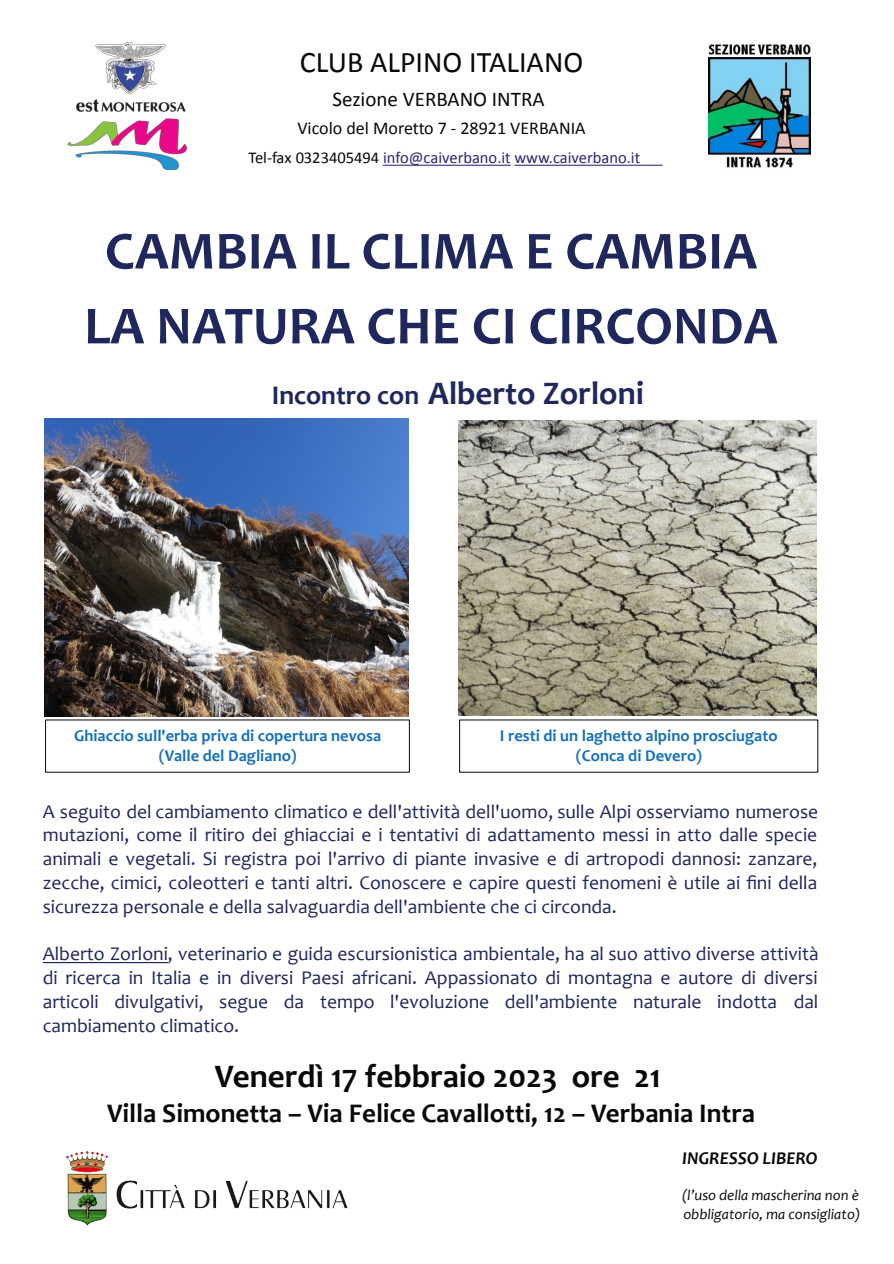
<style>
.page{position:relative;width:894px;height:1264px;background:#fff}
.page>*{position:absolute;margin:0;border:0;box-sizing:border-box;transform-origin:0 0}
.t1{font:700 54px/74.8px "Candara";color:#1f275c;text-align:center}
.t2{font:700 33px "Candara";color:#09070a}
.t3{font:700 33px "Candara";color:#1f275c}
.t4{font:30px "Calibri";color:#09070a}
.t5{font:700 27px "Candara";color:#09070a}
.t6{font:21px "Calibri";color:#09070a}
.t7{font:19.5px/23.9px "Candara";color:#1f275c;text-align:justify}
.t8{font:18px "Calibri";color:#09070a}
.t9{font:italic 700 18px "Candara";color:#09070a}
.t10{font:700 16.5px/20.1px "Candara";color:#1570b9;text-align:center}
.t11{font:16.5px "Calibri";color:#292773}
.t12{font:italic 15px/18.3px "Candara";color:#09070a}
.s1{color:#09070a}
.s2{font-size:27px}
</style>
<div class="page">
<img style="left:708px;top:43px;width:102px;height:125px">
<hr style="left:382px;top:165px;width:128px;height:1px;background:#292773">
<hr style="left:514px;top:165px;width:126px;height:1px;background:#292773">
<svg style="left:640px;top:165px;width:22px;height:1px"></svg>
<hr style="left:43px;top:962px;width:125px;height:1px;background:#1f275c">
<img style="left:67px;top:42px;width:120px;height:128px">
<img style="left:45px;top:418px;width:363px;height:298px">
<img style="left:458px;top:420px;width:358px;height:295px">
<img style="left:66px;top:1151px;width:282px;height:74px">
<h3 class="t4" style="left:300px;top:49px;width:285px">CLUB ALPINO ITALIANO</h3>
<p class="t6" style="left:332px;top:90px;width:213px">Sezione VERBANO INTRA</p>
<p class="t8" style="left:297px;top:121px;width:289px">Vicolo del Moretto 7 - 28921 VERBANIA</p>
<p class="t11" style="left:248px;top:151px;width:393px"><span class="s1">Tel-fax 0323405494</span> info@caiverbano.it www.caiverbano.it</p>
<h1 class="t1" style="left:84px;top:219px;width:694px">CAMBIA IL CLIMA E CAMBIA<br>LA NATURA CHE CI CIRCONDA</h1>
<h2 class="t3" style="left:272px;top:380px;width:373px"><span class="s2">Incontro con</span> Alberto Zorloni</h2>
<p class="t10" style="left:74px;top:727px;width:308px">Ghiaccio sull'erba priva di copertura nevosa (Valle del Dagliano)</p>
<p class="t10" style="left:500px;top:727px;width:279px">I resti di un laghetto alpino prosciugato (Conca di Devero)</p>
<p class="t7" style="left:43px;top:801px;width:776px">A seguito del cambiamento climatico e dell'attività dell'uomo, sulle Alpi osserviamo numerose mutazioni, come il ritiro dei ghiacciai e i tentativi di adattamento messi in atto dalle specie animali e vegetali. Si registra poi l'arrivo di piante invasive e di artropodi dannosi: zanzare, zecche, cimici, coleotteri e tanti altri. Conoscere e capire questi fenomeni è utile ai fini della sicurezza personale e della salvaguardia dell'ambiente che ci circonda.</p>
<p class="t7" style="left:43px;top:944px;width:777px">Alberto Zorloni, veterinario e guida escursionistica ambientale, ha al suo attivo diverse attività di ricerca in Italia e in diversi Paesi africani. Appassionato di montagna e autore di diversi articoli divulgativi, segue da tempo l'evoluzione dell'ambiente naturale indotta dal cambiamento climatico.</p>
<h2 class="t2" style="left:215px;top:1063px;width:447px">Venerdì 17 febbraio 2023 ore 21</h2>
<h3 class="t5" style="left:107px;top:1102px;width:649px">Villa Simonetta – Via Felice Cavallotti, 12 – Verbania Intra</h3>
<p class="t9" style="left:681px;top:1151px;width:137px">INGRESSO LIBERO</p>
<p class="t12" style="left:681px;top:1187px;width:180px">(l’uso della mascherina non è obbligatorio, ma consigliato)</p>
</div>
